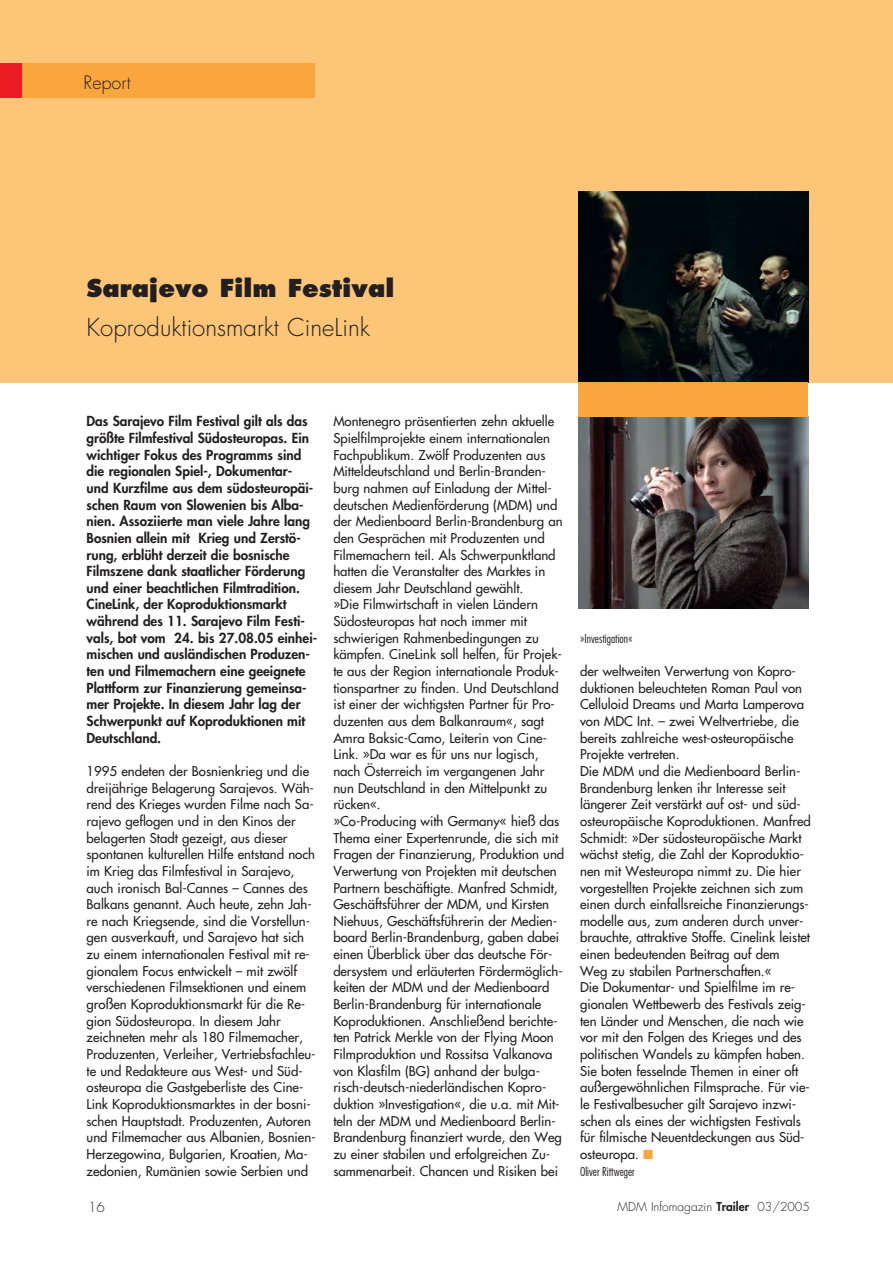
<style>
.page{position:relative;width:893px;height:1263px;background:#fff}
.page>*{position:absolute;margin:0;border:0;box-sizing:border-box;transform-origin:0 0}
.t1{font:300 24px "Futura";color:#231f20}
.t2{font:800 24px "Futura";color:#231f20}
.t3{font:300 18px "Futura";color:#231f20}
.t4{font:800 13.5px/16.6px "Futura";color:#231f20}
.t5{font:300 13.5px "Futura";color:#231f20}
.t6{font:13.2px/16.6px "Futura";color:#231f20}
.t7{font:300 condensed 12px "Futura";color:#231f20}
.t8{font:300 12px "Futura";color:#231f20}
.s1{color:#faa63f}
.s2{font-weight:800}
</style>
<div class="page">
<div style="left:0;top:0;width:892px;height:383px;background:#fdc578"></div>
<div style="left:0;top:64px;width:315px;height:34px;background:#faa63f"></div>
<div style="left:0;top:64px;width:21px;height:34px;background:#ed1c24"></div>
<img style="left:578px;top:417px;width:230px;height:191px">
<img style="left:578px;top:191px;width:230px;height:192px">
<div style="left:578px;top:383px;width:230px;height:34px;background:#faa63f"></div>
<h2 class="t3" style="left:84px;top:74px;width:48px">Report</h2>
<h1 class="t2" style="left:87px;top:278px;width:309px">Sarajevo Film Festival</h1>
<h1 class="t1" style="left:87px;top:317px;width:285px">Koproduktionsmarkt CineLink</h1>
<p class="t4" style="left:87px;top:414px;width:232px">Das Sarajevo Film Festival gilt als das größte Filmfestival Südosteuropas. Ein wichtiger Fokus des Programms sind die regionalen Spiel-, Dokumentar&shy;und Kurzfilme aus dem südosteuropäi&shy;schen Raum von Slowenien bis Alba&shy;nien. Assoziierte man viele Jahre lang Bosnien allein mit Krieg und Zerstö&shy;rung, erblüht derzeit die bosnische Filmszene dank staatlicher Förderung und einer beachtlichen Filmtradition.<br>CineLink, der Koproduktionsmarkt während des 11. Sarajevo Film Festi&shy;vals, bot vom 24. bis 27.08.05 einhei&shy;mischen und ausländischen Produzen&shy;ten und Filmemachern eine geeignete Plattform zur Finanzierung gemeinsa&shy;mer Projekte. In diesem Jahr lag der Schwerpunkt auf Koproduktionen mit Deutschland.</p>
<p class="t6" style="left:87px;top:764px;width:231px">1995 endeten der Bosnienkrieg und die dreijährige Belagerung Sarajevos. Wäh&shy;rend des Krieges wurden Filme nach Sa&shy;rajevo geflogen und in den Kinos der belagerten Stadt gezeigt, aus dieser spontanen kulturellen Hilfe entstand noch im Krieg das Filmfestival in Sarajevo, auch ironisch Bal-Cannes – Cannes des Balkans genannt. Auch heute, zehn Jah&shy;re nach Kriegsende, sind die Vorstellun&shy;gen ausverkauft, und Sarajevo hat sich zu einem internationalen Festival mit re&shy;gionalem Focus entwickelt – mit zwölf verschiedenen Filmsektionen und einem großen Koproduktionsmarkt für die Re&shy;gion Südosteuropa. In diesem Jahr zeichneten mehr als 180 Filmemacher, Produzenten, Verleiher, Vertriebsfachleu&shy;te und Redakteure aus West- und Süd&shy;osteuropa die Gastgeberliste des Cine-Link Koproduktionsmarktes in der bosni&shy;schen Hauptstadt. Produzenten, Autoren und Filmemacher aus Albanien, Bosnien-Herzegowina, Bulgarien, Kroatien, Ma&shy;zedonien, Rumänien sowie Serbien und</p>
<p class="t6" style="left:333px;top:414px;width:232px">Montenegro präsentierten zehn aktuelle Spielfilmprojekte einem internationalen Fachpublikum. Zwölf Produzenten aus Mitteldeutschland und Berlin-Branden&shy;burg nahmen auf Einladung der Mittel&shy;deutschen Medienförderung (MDM) und der Medienboard Berlin-Brandenburg an den Gesprächen mit Produzenten und Filmemachern teil. Als Schwerpunktland hatten die Veranstalter des Marktes in diesem Jahr Deutschland gewählt.<br>»Die Filmwirtschaft in vielen Ländern Südosteuropas hat noch immer mit schwierigen Rahmenbedingungen zu kämpfen. CineLink soll helfen, für Projek&shy;te aus der Region internationale Produk&shy;tionspartner zu finden. Und Deutschland ist einer der wichtigsten Partner für Pro&shy;duzenten aus dem Balkanraum«, sagt Amra Baksic-Camo, Leiterin von Cine-Link. »Da war es für uns nur logisch, nach Österreich im vergangenen Jahr nun Deutschland in den Mittelpunkt zu rücken«.<br>»Co-Producing with Germany« hieß das Thema einer Expertenrunde, die sich mit Fragen der Finanzierung, Produktion und Verwertung von Projekten mit deutschen Partnern beschäftigte. Manfred Schmidt, Geschäftsführer der MDM, und Kirsten Niehuus, Geschäftsführerin der Medien&shy;board Berlin-Brandenburg, gaben dabei einen Überblick über das deutsche För&shy;dersystem und erläuterten Fördermöglich&shy;keiten der MDM und der Medienboard Berlin-Brandenburg für internationale Koproduktionen. Anschließend berichte&shy;ten Patrick Merkle von der Flying Moon Filmproduktion und Rossitsa Valkanova von Klasfilm (BG) anhand der bulga&shy;risch-deutsch-niederländischen Kopro&shy;duktion »Investigation«, die u.a. mit Mit&shy;teln der MDM und Medienboard Berlin-Brandenburg finanziert wurde, den Weg zu einer stabilen und erfolgreichen Zu&shy;sammenarbeit. Chancen und Risiken bei</p>
<p class="t7" style="left:580px;top:633px;width:54px">»Investigation«</p>
<p class="t6" style="left:580px;top:664px;width:232px">der weltweiten Verwertung von Kopro&shy;duktionen beleuchteten Roman Paul von Celluloid Dreams und Marta Lamperova von MDC Int. – zwei Weltvertriebe, die bereits zahlreiche west-osteuropäische Projekte vertreten.<br>Die MDM und die Medienboard Berlin-Brandenburg lenken ihr Interesse seit längerer Zeit verstärkt auf ost- und süd&shy;osteuropäische Koproduktionen. Manfred Schmidt: »Der südosteuropäische Markt wächst stetig, die Zahl der Koproduktio&shy;nen mit Westeuropa nimmt zu. Die hier vorgestellten Projekte zeichnen sich zum einen durch einfallsreiche Finanzierungs&shy;modelle aus, zum anderen durch unver&shy;brauchte, attraktive Stoffe. Cinelink leistet einen bedeutenden Beitrag auf dem<br>Weg zu stabilen Partnerschaften.«<br>Die Dokumentar- und Spielfilme im re&shy;gionalen Wettbewerb des Festivals zeig&shy;ten Länder und Menschen, die nach wie vor mit den Folgen des Krieges und des politischen Wandels zu kämpfen haben.<br>Sie boten fesselnde Themen in einer oft außergewöhnlichen Filmsprache. Für vie&shy;le Festivalbesucher gilt Sarajevo inzwi&shy;schen als eines der wichtigsten Festivals für filmische Neuentdeckungen aus Süd&shy;osteuropa. <span class="s1">■</span></p>
<p class="t7" style="left:580px;top:1166px;width:56px">Oliver Rittweger</p>
<p class="t5" style="left:88px;top:1201px;width:18px">16</p>
<p class="t8" style="left:617px;top:1201px;width:194px">MDM Infomagazin <span class="s2">Trailer</span> 03/2005</p>
</div>
